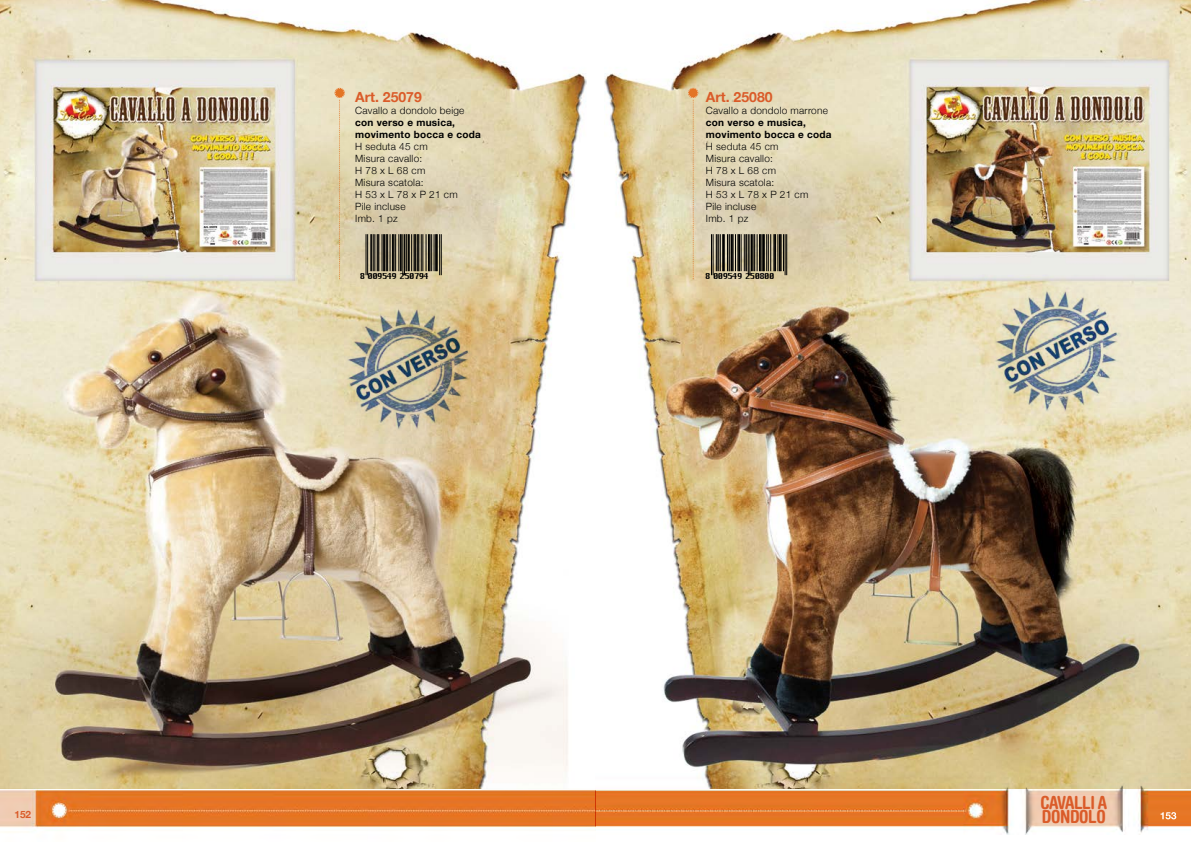
<style>
.page{position:relative;width:1191px;height:842px;background:#fff}
.page>*{position:absolute;margin:0;border:0;box-sizing:border-box;transform-origin:0 0}
.t1{font:700 condensed 18px/14px "Helvetica Rounded";letter-spacing:-.025em;color:#da5b29}
.t2{font:700 14px "Helvetica Neue";color:#da5b29}
.t3{font:300 10px/12px "Helvetica Neue";letter-spacing:.025em;color:#000}
.t4{font:700 10px/12px "Helvetica Neue";letter-spacing:.025em;color:#000}
.t5{font:700 10px "Helvetica Neue";color:#da5b29}
.t6{font:700 10px "Helvetica Neue";color:#fff}
.t7{font:8px "Chicago";letter-spacing:-.065em;color:#000}
</style>
<div class="page">
<img style="left:604px;top:0;width:587px;height:774px">
<img style="left:0;top:0;width:587px;height:789px">
<img style="left:595px;top:774px;width:596px;height:61px">
<img style="left:0;top:789px;width:595px;height:39px">
<svg style="left:688px;top:88px;width:10px;height:191px;background:#e0cca4"></svg>
<svg style="left:360px;top:230px;width:100px;height:57px;background:#c9bd9b"></svg>
<hr style="left:366px;top:235px;width:1px;height:40px;background:#000">
<hr style="left:367px;top:235px;width:1px;height:40px;background:#000">
<hr style="left:370px;top:235px;width:1px;height:36px;background:#000">
<hr style="left:371px;top:235px;width:1px;height:36px;background:#000">
<hr style="left:373px;top:235px;width:1px;height:36px;background:#000">
<hr style="left:374px;top:235px;width:1px;height:36px;background:#000">
<hr style="left:377px;top:235px;width:1px;height:36px;background:#000">
<hr style="left:378px;top:235px;width:1px;height:36px;background:#000">
<hr style="left:382px;top:235px;width:1px;height:36px;background:#000">
<hr style="left:383px;top:235px;width:1px;height:36px;background:#000">
<hr style="left:384px;top:235px;width:1px;height:36px;background:#000">
<hr style="left:386px;top:235px;width:1px;height:36px;background:#000">
<hr style="left:387px;top:235px;width:1px;height:36px;background:#000">
<hr style="left:390px;top:235px;width:1px;height:36px;background:#000">
<hr style="left:392px;top:235px;width:1px;height:36px;background:#000">
<hr style="left:393px;top:235px;width:1px;height:36px;background:#000">
<hr style="left:394px;top:235px;width:1px;height:36px;background:#000">
<hr style="left:395px;top:235px;width:1px;height:36px;background:#000">
<hr style="left:398px;top:235px;width:1px;height:36px;background:#000">
<hr style="left:400px;top:235px;width:1px;height:36px;background:#000">
<hr style="left:401px;top:235px;width:1px;height:36px;background:#000">
<hr style="left:402px;top:235px;width:1px;height:40px;background:#000">
<hr style="left:404px;top:235px;width:1px;height:40px;background:#000">
<hr style="left:406px;top:235px;width:1px;height:36px;background:#000">
<hr style="left:408px;top:235px;width:1px;height:36px;background:#000">
<hr style="left:409px;top:235px;width:1px;height:36px;background:#000">
<hr style="left:411px;top:235px;width:1px;height:36px;background:#000">
<hr style="left:414px;top:235px;width:1px;height:36px;background:#000">
<hr style="left:415px;top:235px;width:1px;height:36px;background:#000">
<hr style="left:417px;top:235px;width:1px;height:36px;background:#000">
<hr style="left:418px;top:235px;width:1px;height:36px;background:#000">
<hr style="left:421px;top:235px;width:1px;height:36px;background:#000">
<hr style="left:422px;top:235px;width:1px;height:36px;background:#000">
<hr style="left:426px;top:235px;width:1px;height:36px;background:#000">
<hr style="left:428px;top:235px;width:1px;height:36px;background:#000">
<hr style="left:429px;top:235px;width:1px;height:36px;background:#000">
<hr style="left:430px;top:235px;width:1px;height:36px;background:#000">
<hr style="left:431px;top:235px;width:1px;height:36px;background:#000">
<hr style="left:434px;top:235px;width:1px;height:36px;background:#000">
<hr style="left:435px;top:235px;width:1px;height:36px;background:#000">
<hr style="left:436px;top:235px;width:1px;height:36px;background:#000">
<hr style="left:437px;top:235px;width:1px;height:36px;background:#000">
<hr style="left:439px;top:235px;width:1px;height:40px;background:#000">
<hr style="left:441px;top:235px;width:1px;height:40px;background:#000">
<svg style="left:706px;top:230px;width:99px;height:57px;background:#c9bd9b"></svg>
<hr style="left:711px;top:235px;width:1px;height:40px;background:#000">
<hr style="left:712px;top:235px;width:1px;height:40px;background:#000">
<hr style="left:716px;top:235px;width:1px;height:36px;background:#000">
<hr style="left:718px;top:235px;width:1px;height:36px;background:#000">
<hr style="left:720px;top:235px;width:1px;height:36px;background:#000">
<hr style="left:722px;top:235px;width:1px;height:36px;background:#000">
<hr style="left:723px;top:235px;width:1px;height:36px;background:#000">
<hr style="left:724px;top:235px;width:1px;height:36px;background:#000">
<hr style="left:727px;top:235px;width:1px;height:36px;background:#000">
<hr style="left:728px;top:235px;width:1px;height:36px;background:#000">
<hr style="left:729px;top:235px;width:1px;height:36px;background:#000">
<hr style="left:731px;top:235px;width:1px;height:36px;background:#000">
<hr style="left:732px;top:235px;width:1px;height:36px;background:#000">
<hr style="left:735px;top:235px;width:1px;height:36px;background:#000">
<hr style="left:737px;top:235px;width:1px;height:36px;background:#000">
<hr style="left:738px;top:235px;width:1px;height:36px;background:#000">
<hr style="left:739px;top:235px;width:1px;height:36px;background:#000">
<hr style="left:740px;top:235px;width:1px;height:36px;background:#000">
<hr style="left:744px;top:235px;width:1px;height:36px;background:#000">
<hr style="left:745px;top:235px;width:1px;height:36px;background:#000">
<hr style="left:746px;top:235px;width:1px;height:36px;background:#000">
<hr style="left:748px;top:235px;width:1px;height:40px;background:#000">
<hr style="left:749px;top:235px;width:1px;height:40px;background:#000">
<hr style="left:751px;top:235px;width:1px;height:36px;background:#000">
<hr style="left:752px;top:235px;width:1px;height:36px;background:#000">
<hr style="left:753px;top:235px;width:1px;height:36px;background:#000">
<hr style="left:754px;top:235px;width:1px;height:36px;background:#000">
<hr style="left:756px;top:235px;width:1px;height:36px;background:#000">
<hr style="left:759px;top:235px;width:1px;height:36px;background:#000">
<hr style="left:760px;top:235px;width:1px;height:36px;background:#000">
<hr style="left:762px;top:235px;width:1px;height:36px;background:#000">
<hr style="left:763px;top:235px;width:1px;height:36px;background:#000">
<hr style="left:764px;top:235px;width:1px;height:36px;background:#000">
<hr style="left:766px;top:235px;width:1px;height:36px;background:#000">
<hr style="left:768px;top:235px;width:1px;height:36px;background:#000">
<hr style="left:770px;top:235px;width:1px;height:36px;background:#000">
<hr style="left:773px;top:235px;width:1px;height:36px;background:#000">
<hr style="left:774px;top:235px;width:1px;height:36px;background:#000">
<hr style="left:775px;top:235px;width:1px;height:36px;background:#000">
<hr style="left:777px;top:235px;width:1px;height:36px;background:#000">
<hr style="left:779px;top:235px;width:1px;height:36px;background:#000">
<hr style="left:780px;top:235px;width:1px;height:36px;background:#000">
<hr style="left:783px;top:235px;width:1px;height:36px;background:#000">
<hr style="left:784px;top:235px;width:1px;height:40px;background:#000">
<hr style="left:786px;top:235px;width:1px;height:40px;background:#000">
<img style="left:334px;top:292px;width:152px;height:152px">
<img style="left:982px;top:274px;width:152px;height:152px">
<svg style="left:335px;top:88px;width:9px;height:191px;background:#e0cca2"></svg>
<h2 class="t2" style="left:355px;top:86px;width:68px">Art. 25079</h2>
<p class="t3" style="left:355px;top:103px;width:111px">Cavallo a dondolo beige</p>
<p class="t4" style="left:355px;top:116px;width:127px">con verso e musica, movimento bocca e coda</p>
<p class="t3" style="left:355px;top:139px;width:104px">H seduta 45 cm<br>Misura cavallo:<br>H 78 x L 68 cm<br>Misura scatola:<br>H 53 x L 78 x P 21 cm<br>Pile incluse<br>Imb. 1 pz</p>
<h2 class="t2" style="left:706px;top:86px;width:68px">Art. 25080</h2>
<p class="t3" style="left:706px;top:103px;width:123px">Cavallo a dondolo marrone</p>
<p class="t4" style="left:706px;top:116px;width:127px">con verso e musica, movimento bocca e coda</p>
<p class="t3" style="left:706px;top:139px;width:104px">H seduta 45 cm<br>Misura cavallo:<br>H 78 x L 68 cm<br>Misura scatola:<br>H 53 x L 78 x P 21 cm<br>Pile incluse<br>Imb. 1 pz</p>
<p class="t7" style="left:360px;top:270px;width:71px">8 009549 250794</p>
<p class="t7" style="left:705px;top:270px;width:71px">8 009549 250800</p>
<h1 class="t1" style="left:1040px;top:795px;width:68px">CAVALLI A<br>DONDOLO</h1>
<p class="t5" style="left:14px;top:806px;width:18px">152</p>
<p class="t6" style="left:1159px;top:808px;width:18px">153</p>
</div>
